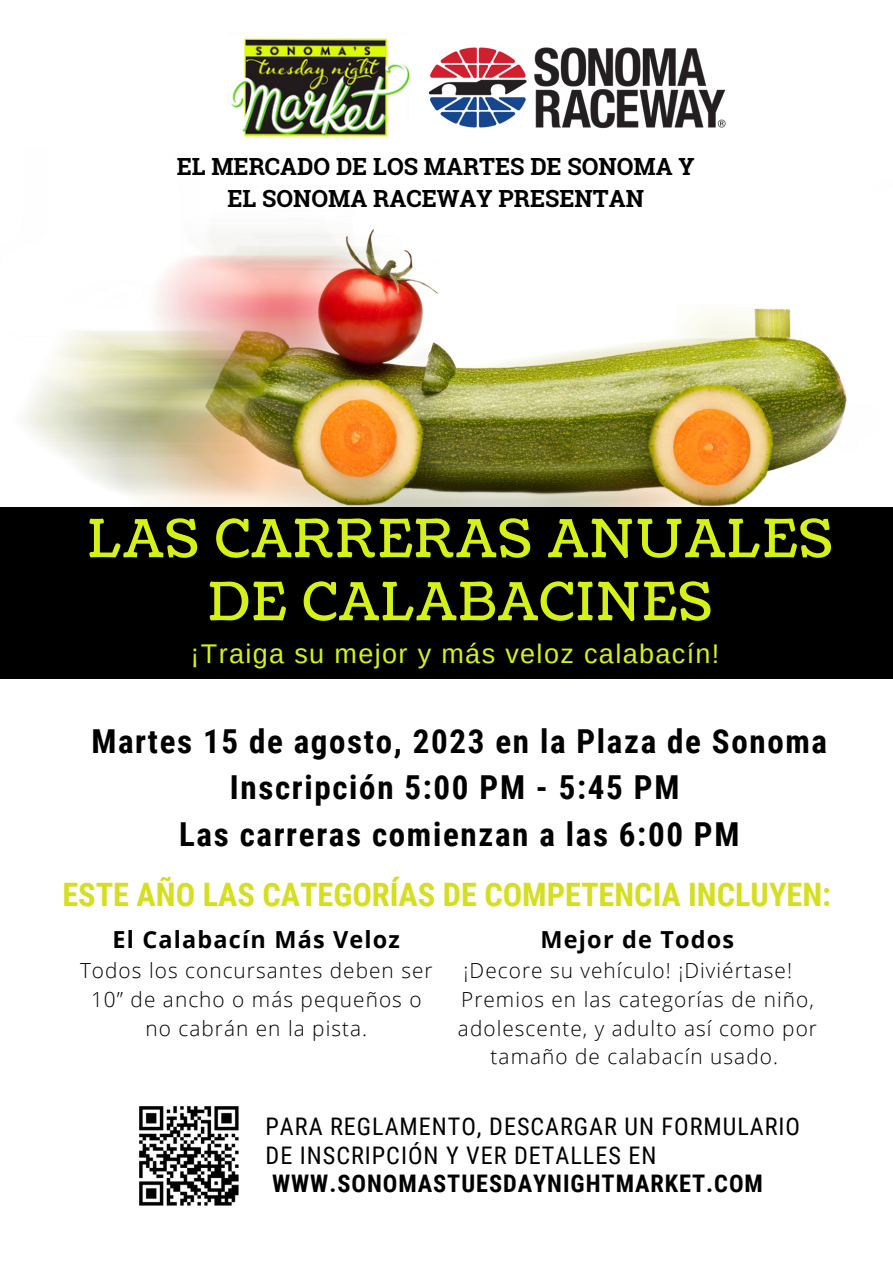
<style>
.page{position:relative;width:893px;height:1263px;background:#fff}
.page>*{position:absolute;margin:0;border:0;box-sizing:border-box;transform-origin:0 0}
.t1{font:52.5px/63px "Coustard";letter-spacing:.04em;color:#d6f116;text-align:center}
.t2{font:700 33px "Roboto Condensed";letter-spacing:.05em;color:#000}
.t3{font:700 32.33px "Roboto Condensed";color:#d6de21}
.t4{font:27px "Arimo";letter-spacing:.05em;color:#d6f116}
.t5{font:24.22px/28.7px "Roboto Condensed";letter-spacing:.04em;color:#000}
.t6{font:700 23.62px "Roboto Slab";color:#000}
.t7{font:700 23.48px "Open Sans";letter-spacing:.05em;color:#000}
.t8{font:300 20.77px/28.7px "Open Sans";letter-spacing:.05em;color:#000;text-align:center}
.s1{font-weight:700}
</style>
<div class="page">
<img style="left:21px;top:121px;width:826px;height:386px">
<div style="left:0;top:507px;width:893px;height:171px;background:#000"></div>
<img style="left:139px;top:1106px;width:100px;height:100px">
<img style="left:227px;top:38px;width:183px;height:143px">
<img style="left:424px;top:47px;width:301px;height:83px">
<p class="t6" style="left:177px;top:150px;width:519px">EL MERCADO DE LOS MARTES DE SONOMA Y</p>
<p class="t6" style="left:227px;top:183px;width:418px">EL SONOMA RACEWAY PRESENTAN</p>
<p class="t1" style="left:88px;top:509px;width:746px">LAS CARRERAS ANUALES<br>DE CALABACINES</p>
<p class="t4" style="left:191px;top:639px;width:530px">¡Traiga su mejor y más veloz calabacín!</p>
<p class="t2" style="left:91px;top:723px;width:737px">Martes 15 de agosto, 2023 en la Plaza de Sonoma</p>
<p class="t2" style="left:230px;top:769px;width:451px">Inscripción 5:00 PM - 5:45 PM</p>
<p class="t2" style="left:179px;top:815px;width:562px">Las carreras comienzan a las 6:00 PM</p>
<p class="t3" style="left:62px;top:876px;width:770px">ESTE AÑO LAS CATEGORÍAS DE COMPETENCIA INCLUYEN:</p>
<p class="t7" style="left:112px;top:922px;width:289px">El Calabacín Más Veloz</p>
<p class="t8" style="left:80px;top:956px;width:354px">Todos los concursantes deben ser<br>10” de ancho o más pequeños o no cabrán en la pista.</p>
<p class="t7" style="left:540px;top:922px;width:195px">Mejor de Todos</p>
<p class="t8" style="left:463px;top:956px;width:330px">¡Decore su vehículo! ¡Diviértase!</p>
<p class="t8" style="left:458px;top:984px;width:360px">Premios en las categorías de niño, adolescente, y adulto así como por tamaño de calabacín usado.</p>
<p class="t5" style="left:265px;top:1112px;width:536px">PARA REGLAMENTO, DESCARGAR UN FORMULARIO<br>DE INSCRIPCIÓN Y VER DETALLES EN<br><span class="s1">WWW.SONOMASTUESDAYNIGHTMARKET.COM</span></p>
</div>
